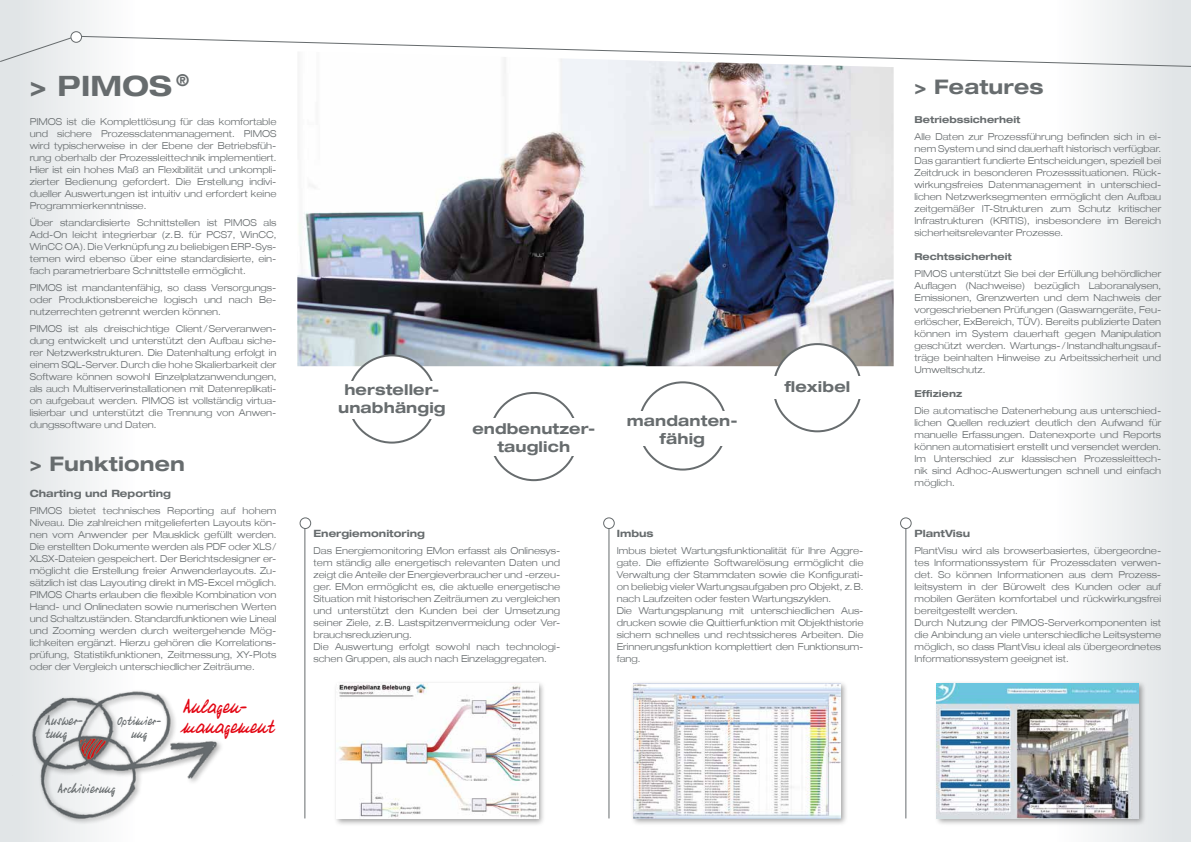
<style>
.page{position:relative;width:1191px;height:842px;background:#fff}
.page>*{position:absolute;margin:0;border:0;box-sizing:border-box;transform-origin:0 0}
.t1{font:700 expanded 28px "Helvetica Neue LT";letter-spacing:.01em;color:#676c6e}
.t2{font:700 expanded 20px "Helvetica Neue LT";letter-spacing:.01em;color:#676c6e}
.t3{font:20px/20.1px "HW Turandot";color:#e30613}
.t4{font:700 expanded 15px/18px "Helvetica Neue LT";letter-spacing:.01em;color:#676c6e;text-align:center}
.t5{font:14.1px/12.9px "HW Turandot";color:#676c6e}
.t6{font:13.7px "HW Turandot";color:#676c6e}
.t7{font:13.1px/13px "HW Turandot";color:#676c6e;text-align:center}
.t8{font:700 expanded 10px "Helvetica Neue LT";color:#676c6e}
.t9{font:300 expanded 9.5px/12px "Helvetica Neue LT";color:#676c6e;text-align:justify}
.t10{font:700 expanded 9.5px "Helvetica Neue LT";color:#676c6e}
</style>
<div class="page">
<img style="left:297px;top:68px;width:596px;height:298px">
<div style="left:0;top:0;width:166px;height:842px;background:linear-gradient(to right,#dfe3e5,#fff)"></div>
<div style="left:1025px;top:0;width:166px;height:842px;background:linear-gradient(to right,#fff,#dfe3e5)"></div>
<svg style="left:0;top:35px;width:1191px;height:33px"></svg>
<div style="left:71px;top:32px;width:11px;height:10px;background:#fff;border-radius:50%"></div>
<div style="left:70px;top:31px;width:12px;height:12px;border:1px solid #676c6e;border-radius:50%"></div>
<div style="left:773px;top:344px;width:88px;height:87px;background:#fff;border-radius:50%"></div>
<div style="left:348px;top:355px;width:87px;height:88px;background:#fff;border-radius:50%"></div>
<hr style="left:608px;top:522px;width:1px;height:296px;background:#676c6e">
<hr style="left:905px;top:522px;width:1px;height:296px;background:#676c6e">
<hr style="left:304px;top:522px;width:1px;height:296px;background:#676c6e">
<div style="left:603px;top:518px;width:11px;height:10px;background:#fff;border-radius:50%"></div>
<div style="left:603px;top:517px;width:12px;height:12px;border:1px solid #676c6e;border-radius:50%"></div>
<div style="left:900px;top:518px;width:11px;height:10px;background:#fff;border-radius:50%"></div>
<div style="left:900px;top:517px;width:11px;height:12px;border:1px solid #676c6e;border-radius:50%"></div>
<div style="left:300px;top:518px;width:11px;height:10px;background:#fff;border-radius:50%"></div>
<div style="left:299px;top:517px;width:12px;height:12px;border:1px solid #676c6e;border-radius:50%"></div>
<img style="left:9px;top:673px;width:212px;height:161px">
<div style="left:333px;top:680px;width:213px;height:146px;background:#000;opacity:.35"></div>
<img style="left:336px;top:683px;width:202px;height:136px">
<div style="left:630px;top:680px;width:218px;height:146px;background:#000;opacity:.35"></div>
<img style="left:633px;top:683px;width:207px;height:135px">
<div style="left:933px;top:680px;width:213px;height:146px;background:#000;opacity:.35"></div>
<img style="left:937px;top:683px;width:201px;height:135px">
<h1 class="t1" style="left:30px;top:68px;width:161px">&gt; PIMOS <sup>®</sup></h1>
<p class="t9" style="left:30px;top:116px;width:248px">PIMOS ist die Komplettlösung für das komfortable und sichere Prozessdatenmanagement. PIMOS wird typischerweise in der Ebene der Betriebsfüh&shy;rung oberhalb der Prozessleittechnik implementiert.<br>Hier ist ein hohes Maß an Flexibilität und unkompli&shy;zierter Bedienung gefordert. Die Erstellung indivi&shy;dueller Auswertungen ist intuitiv und erfordert keine Programmierkenntnisse.</p>
<p class="t9" style="left:30px;top:217px;width:248px">Über standardisierte Schnittstellen ist PIMOS als Add-On leicht integrierbar (z.B. für PCS7, WinCC, WinCC OA). Die Verknüpfung zu beliebigen ERP-Sys&shy;temen wird ebenso über eine standardisierte, ein&shy;fach parametrierbare Schnittstelle ermöglicht.</p>
<p class="t9" style="left:30px;top:282px;width:248px">PIMOS ist mandantenfähig, so dass Versorgungs&shy;oder Produktionsbereiche logisch und nach Be&shy;nutzerrechten getrennt werden können.</p>
<p class="t9" style="left:30px;top:323px;width:248px">PIMOS ist als dreischichtige Client /Serveranwen&shy;dung entwickelt und unterstützt den Aufbau siche&shy;rer Netzwerkstrukturen. Die Datenhaltung erfolgt in einem SQL-Server. Durch die hohe Skalierbarkeit der Software können sowohl Einzelplatzanwendungen, als auch Multiserverinstallationen mit Datenreplikati&shy;on aufgebaut werden. PIMOS ist vollständig virtua&shy;lisierbar und unterstützt die Trennung von Anwen&shy;dungssoftware und Daten.</p>
<h2 class="t2" style="left:30px;top:451px;width:157px">&gt; Funktionen</h2>
<p class="t8" style="left:30px;top:487px;width:143px">Charting und Reporting</p>
<p class="t9" style="left:30px;top:505px;width:248px">PIMOS bietet technisches Reporting auf hohem Niveau. Die zahlreichen mitgelieferten Layouts kön&shy;nen vom Anwender per Mausklick gefüllt werden.<br>Die erstellten Dokumente werden als PDF oder XLS/ XLSX-Dateien gespeichert. Der Berichtsdesigner er&shy;möglicht die Erstellung freier Anwenderlayouts. Zu&shy;sätzlich ist das Layouting direkt in MS-Excel möglich.<br>PIMOS Charts erlauben die flexible Kombination von Hand- und Onlinedaten sowie numerischen Werten und Schaltzuständen. Standardfunktionen wie Lineal und Zooming werden durch weitergehende Mög&shy;lichkeiten ergänzt. Hierzu gehören die Korrelations&shy;prüfung, Statistikfunktionen, Zeitmessung, XY-Plots oder der Vergleich unterschiedlicher Zeiträume.</p>
<h3 class="t5" style="left:45px;top:715px;width:40px">Auswer&shy;tung</h3>
<h3 class="t7" style="left:117px;top:714px;width:46px">Optimier&shy;ung</h3>
<h3 class="t6" style="left:57px;top:781px;width:59px">Archivierung</h3>
<h2 class="t3" style="left:182px;top:697px;width:93px">Anlagen&shy;management</h2>
<h3 class="t4" style="left:338px;top:380px;width:109px">hersteller&shy;unabhängig</h3>
<h3 class="t4" style="left:472px;top:419px;width:124px">endbenutzer&shy;tauglich</h3>
<h3 class="t4" style="left:627px;top:411px;width:112px">mandanten&shy;fähig</h3>
<h3 class="t4" style="left:784px;top:377px;width:67px">flexibel</h3>
<p class="t8" style="left:313px;top:527px;width:113px">Energiemonitoring</p>
<p class="t9" style="left:313px;top:545px;width:248px;text-align:left">Das Energiemonitoring EMon erfasst als Onlinesys&shy;tem ständig alle energetisch relevanten Daten und zeigt die Anteile der Energieverbraucher und -erzeu&shy;ger. EMon ermöglicht es, die aktuelle energetische Situation mit historischen Zeiträumen zu vergleichen und unterstützt den Kunden bei der Umsetzung seiner Ziele, z.B. Lastspitzenvermeidung oder Ver&shy;brauchsreduzierung.<br>Die Auswertung erfolgt sowohl nach technologi&shy;schen Gruppen, als auch nach Einzelaggregaten.</p>
<p class="t8" style="left:617px;top:527px;width:38px">Imbus</p>
<p class="t9" style="left:617px;top:545px;width:248px;text-align:left">Imbus bietet Wartungsfunktionalität für Ihre Aggre&shy;gate. Die effiziente Softwarelösung ermöglicht die Verwaltung der Stammdaten sowie die Konfigurati&shy;on beliebig vieler Wartungsaufgaben pro Objekt, z.B. nach Laufzeiten oder festen Wartungszyklen.<br>Die Wartungsplanung mit unterschiedlichen Aus&shy;drucken sowie die Quittierfunktion mit Objekthistorie sichern schnelles und rechtssicheres Arbeiten. Die Erinnerungsfunktion komplettiert den Funktionsum&shy;fang.</p>
<h2 class="t2" style="left:914px;top:74px;width:130px">&gt; Features</h2>
<p class="t10" style="left:914px;top:114px;width:107px">Betriebssicherheit</p>
<p class="t9" style="left:914px;top:130px;width:248px">Alle Daten zur Prozessführung befinden sich in ei&shy;nem System und sind dauerhaft historisch verfügbar.<br>Das garantiert fundierte Entscheidungen, speziell bei Zeitdruck in besonderen Prozesssituationen. Rück&shy;wirkungsfreies Datenmanagement in unterschied&shy;lichen Netzwerksegmenten ermöglicht den Aufbau zeitgemäßer IT-Strukturen zum Schutz kritischer Infrastrukturen (KRITIS), insbesondere im Bereich sicherheitsrelevanter Prozesse.</p>
<p class="t10" style="left:914px;top:251px;width:99px">Rechtssicherheit</p>
<p class="t9" style="left:914px;top:267px;width:248px">PIMOS unterstützt Sie bei der Erfüllung behördlicher Auflagen (Nachweise) bezüglich Laboranalysen, Emissionen, Grenzwerten und dem Nachweis der vorgeschriebenen Prüfungen (Gaswarngeräte, Feu&shy;erlöscher, ExBereich, TÜV). Bereits publizierte Daten können im System dauerhaft gegen Manipulation geschützt werden. Wartungs- / Instandhaltungsauf&shy;träge beinhalten Hinweise zu Arbeitssicherheit und Umweltschutz.</p>
<p class="t10" style="left:914px;top:388px;width:49px">Effizienz</p>
<p class="t9" style="left:914px;top:404px;width:248px">Die automatische Datenerhebung aus unterschied&shy;lichen Quellen reduziert deutlich den Aufwand für manuelle Erfassungen. Datenexporte und Reports können automatisiert erstellt und versendet werden.<br>Im Unterschied zur klassischen Prozessleittech&shy;nik sind Adhoc-Auswertungen schnell und einfach möglich.</p>
<p class="t8" style="left:914px;top:527px;width:57px">PlantVisu</p>
<p class="t9" style="left:914px;top:545px;width:248px;text-align:left">PlantVisu wird als browserbasiertes, übergeordne&shy;tes Informationssystem für Prozessdaten verwen&shy;det. So können Informationen aus dem Prozess&shy;leitsystem in der Bürowelt des Kunden oder auf mobilen Geräten komfortabel und rückwirkungsfrei bereitgestellt werden.<br>Durch Nutzung der PIMOS-Serverkomponenten ist die Anbindung an viele unterschiedliche Leitsysteme möglich, so dass PlantVisu ideal als übergeordnetes Informationssystem geeignet ist.</p>
</div>
